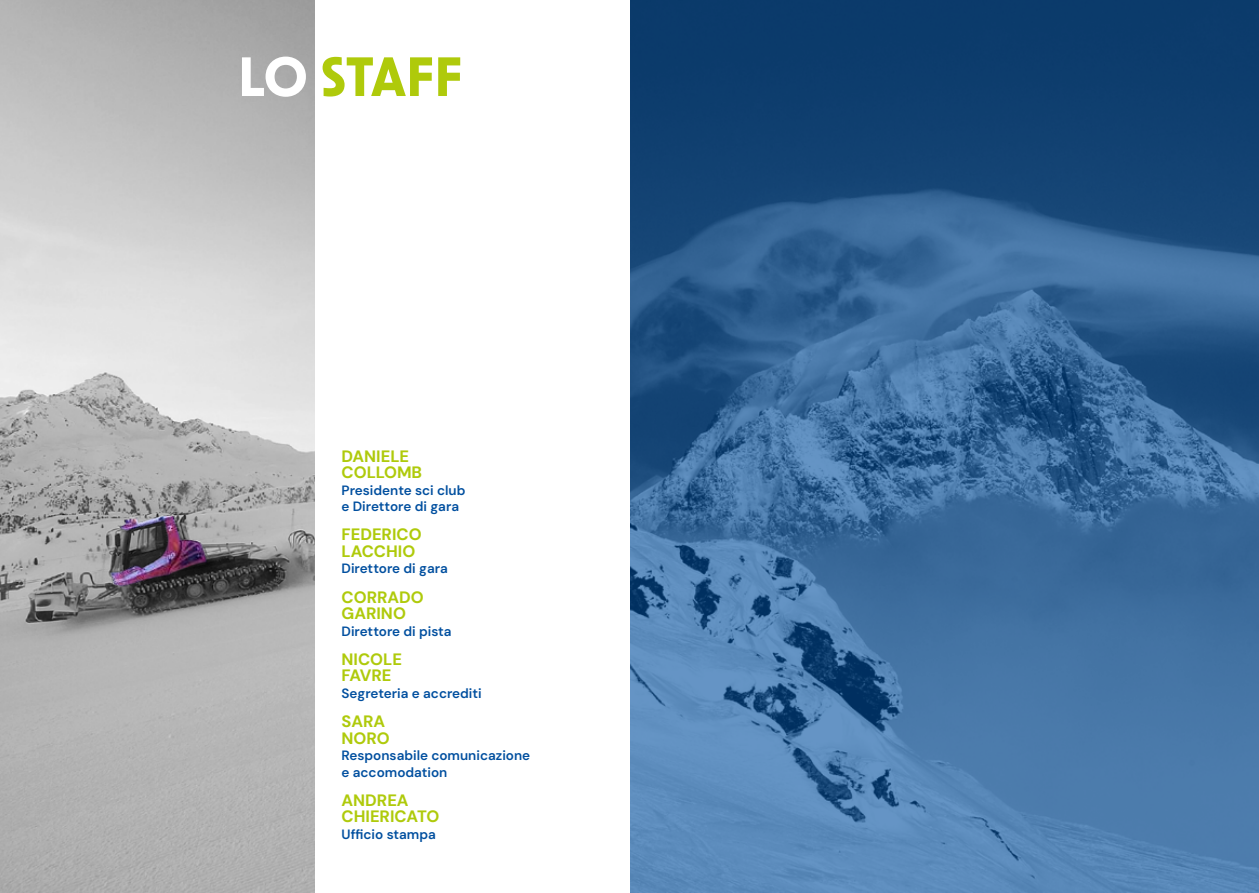
<style>
.page{position:relative;width:1259px;height:893px;background:#fff}
.page>*{position:absolute;margin:0;border:0;box-sizing:border-box;transform-origin:0 0}
.t1{font:700 52.5px "New Order";letter-spacing:-.01em;color:#afca0b}
.t2{font:700 16.5px/16.5px "DM Sans";color:#afca0b}
.t3{font:600 13.5px/16.5px "DM Sans";color:#004f9f}
.s1{color:#fff}
</style>
<div class="page">
<img style="left:630px;top:0;width:629px;height:893px">
<img style="left:0;top:0;width:315px;height:893px">
<h1 class="t1" style="left:238px;top:43px;width:226px"><span class="s1">LO</span> STAFF</h1>
<p class="t2" style="left:341px;top:448px;width:82px">DANIELE<br>COLLOMB</p>
<p class="t3" style="left:341px;top:482px;width:125px">Presidente sci club e Direttore di gara</p>
<p class="t2" style="left:341px;top:526px;width:82px">FEDERICO<br>LACCHIO</p>
<p class="t3" style="left:341px;top:560px;width:108px">Direttore di gara</p>
<p class="t2" style="left:341px;top:589px;width:84px">CORRADO<br>GARINO</p>
<p class="t3" style="left:341px;top:623px;width:112px">Direttore di pista</p>
<p class="t2" style="left:341px;top:651px;width:62px">NICOLE<br>FAVRE</p>
<p class="t3" style="left:341px;top:685px;width:142px">Segreteria e accrediti</p>
<p class="t2" style="left:341px;top:713px;width:50px">SARA<br>NORO</p>
<p class="t3" style="left:341px;top:747px;width:190px">Responsabile comunicazione e accomodation</p>
<p class="t2" style="left:341px;top:792px;width:99px">ANDREA<br>CHIERICATO</p>
<p class="t3" style="left:341px;top:826px;width:96px">Ufficio stampa</p>
</div>
